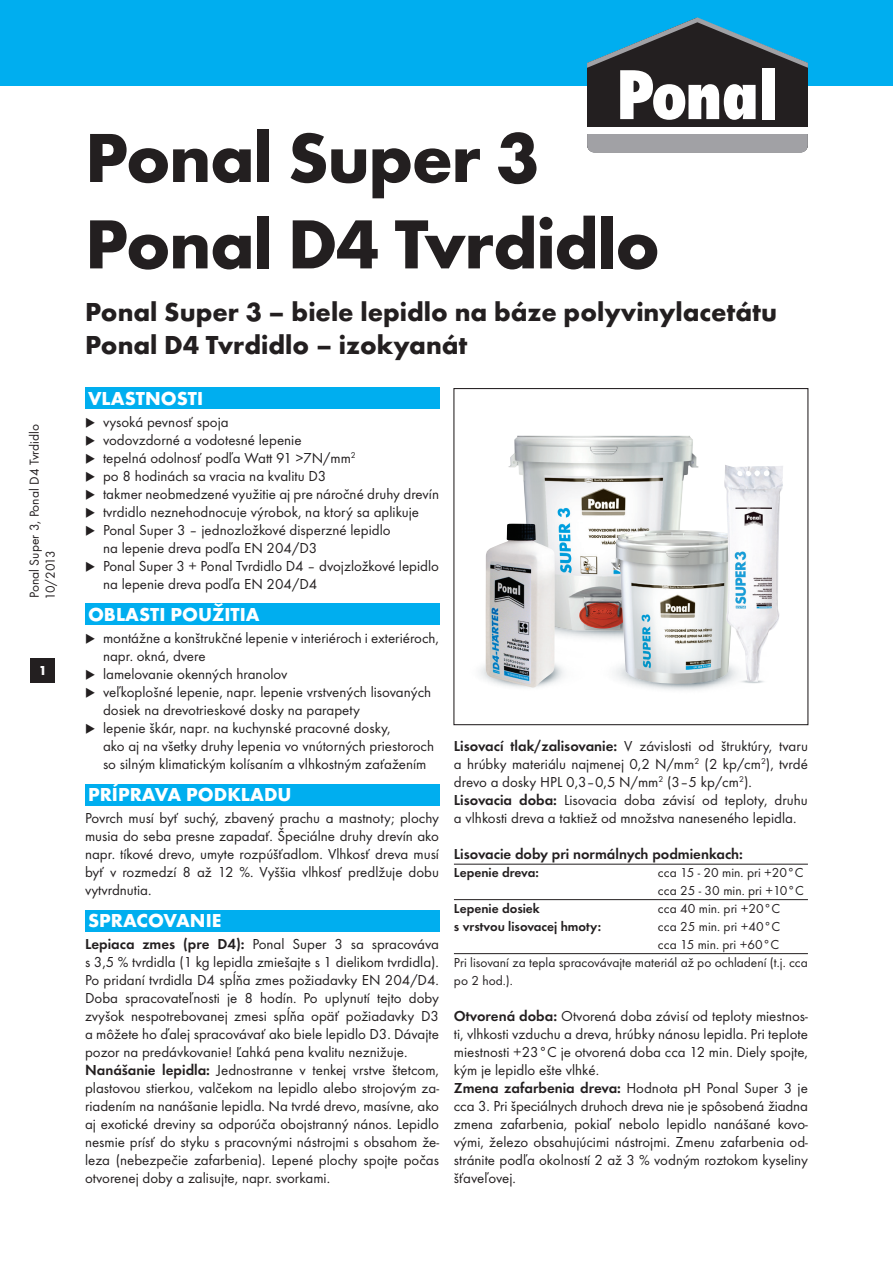
<style>
.page{position:relative;width:893px;height:1263px;background:#fff}
.page>*{position:absolute;margin:0;border:0;box-sizing:border-box;transform-origin:0 0}
.t1{font:700 72px/86.4px "Futura TOT";letter-spacing:-.02em;color:#231f20}
.t2{font:700 27px/33px "Futura TOT";color:#231f20}
.t3{font:700 19.5px "Futura TOT";color:#fff}
.t4{font:15px/18px "Futura TOT";color:#231f20}
.t5{font:600 15px "Futura TOT";color:#231f20}
.t6{font:13.5px/18px "Futura TOT";color:#231f20}
.t7{font:600 13.5px "Futura TOT";color:#231f20}
.t8{font:700 13.5px "Futura TOT";color:#fff}
.s1{font-weight:600}
</style>
<div class="page">
<div style="left:85px;top:388px;width:354px;height:21px;background:#00aeef"></div>
<div style="left:85px;top:604px;width:354px;height:21px;background:#00aeef"></div>
<div style="left:85px;top:784px;width:354px;height:21px;background:#00aeef"></div>
<div style="left:85px;top:910px;width:354px;height:21px;background:#00aeef"></div>
<hr style="left:454px;top:864px;width:354px;height:1px;background:#231f20">
<hr style="left:454px;top:899px;width:354px;height:1px;background:#231f20">
<hr style="left:454px;top:953px;width:354px;height:1px;background:#231f20">
<div style="left:0;top:0;width:893px;height:85px;background:#00aeef"></div>
<svg style="left:587px;top:17px;width:221px;height:136px"></svg>
<div style="left:587px;top:127px;width:221px;height:7px;background:#fff"></div>
<div style="left:31px;top:658px;width:24px;height:24px;background:#231f20"></div>
<img style="left:453px;top:540px;width:33px;height:83px">
<img style="left:508px;top:435px;width:191px;height:188px">
<img style="left:577px;top:619px;width:198px;height:106px">
<img style="left:611px;top:530px;width:119px;height:154px">
<img style="left:730px;top:682px;width:43px;height:6px">
<img style="left:724px;top:465px;width:59px;height:217px">
<img style="left:453px;top:623px;width:135px;height:97px">
<img style="left:486px;top:524px;width:69px;height:164px">
<p class="t6" style="left:26px;top:600px;width:178px;line-height:16.2px;rotate:-90deg">Ponal Super 3, Ponal D4 Tvrdidlo<br>10/2013</p>
<p class="t8" style="left:39px;top:662px;width:10px">1</p>
<h1 class="t1" style="left:85px;top:113px;width:576px">Ponal Super 3<br>Ponal D4 Tvrdidlo</h1>
<h2 class="t2" style="left:85px;top:295px;width:694px">Ponal Super 3 – biele lepidlo na báze polyvinylacetátu<br>Ponal D4 Tvrdidlo – izokyanát</h2>
<h3 class="t3" style="left:88px;top:386px;width:117px">VLASTNOSTI</h3>
<p class="t4" style="left:85px;top:413px;width:145px">◆ vysoká pevnosť spoja</p>
<p class="t4" style="left:85px;top:431px;width:218px">◆ vodovzdorné a vodotesné lepenie</p>
<p class="t4" style="left:85px;top:449px;width:272px">◆ tepelná odolnosť podľa Watt 91 &gt;7N/mm<sup>2</sup></p>
<p class="t4" style="left:85px;top:467px;width:243px">◆ po 8 hodinách sa vracia na kvalitu D3</p>
<p class="t4" style="left:85px;top:485px;width:356px">◆ takmer neobmedzené využitie aj pre náročné druhy drevín</p>
<p class="t4" style="left:85px;top:503px;width:336px">◆ tvrdidlo neznehodnocuje výrobok, na ktorý sa aplikuje</p>
<p class="t4" style="left:103px;top:521px;width:289px;text-indent:-18px">◆ Ponal Super 3 – jednozložkové disperzné lepidlo na lepenie dreva podľa EN 204/D3</p>
<p class="t4" style="left:103px;top:557px;width:337px;text-indent:-18px">◆ Ponal Super 3 + Ponal Tvrdidlo D4 – dvojzložkové lepidlo na lepenie dreva podľa EN 204/D4</p>
<h3 class="t3" style="left:88px;top:602px;width:173px">OBLASTI POUŽITIA</h3>
<p class="t4" style="left:103px;top:629px;width:337px;text-indent:-18px">◆ montážne a konštrukčné lepenie v interiéroch i exteriéroch, napr. okná, dvere</p>
<p class="t4" style="left:85px;top:665px;width:204px">◆ lamelovanie okenných hranolov</p>
<p class="t4" style="left:103px;top:683px;width:330px;text-indent:-18px">◆ veľkoplošné lepenie, napr. lepenie vrstvených lisovaných dosiek na drevotrieskové dosky na parapety</p>
<p class="t4" style="left:103px;top:719px;width:333px;text-indent:-18px">◆ lepenie škár, napr. na kuchynské pracovné dosky,<br>ako aj na všetky druhy lepenia vo vnútorných priestoroch so silným klimatickým kolísaním a vlhkostným zaťažením</p>
<h3 class="t3" style="left:88px;top:782px;width:205px">PRÍPRAVA PODKLADU</h3>
<p class="t4" style="left:85px;top:809px;width:356px;text-align:justify">Povrch musí byť suchý, zbavený prachu a mastnoty; plochy musia do seba presne zapadať. Špeciálne druhy drevín ako napr. tíkové drevo, umyte rozpúšťadlom. Vlhkosť dreva musí byť v rozmedzí 8 až 12 %. Vyššia vlhkosť predlžuje dobu vytvrdnutia.</p>
<h3 class="t3" style="left:88px;top:908px;width:135px">SPRACOVANIE</h3>
<p class="t4" style="left:85px;top:935px;width:356px"><span class="s1">Lepiaca zmes (pre D4):</span> Ponal Super 3 sa spracováva s 3,5 % tvrdidla (1 kg lepidla zmiešajte s 1 dielikom tvrdidla).<br>Po pridaní tvrdidla D4 spĺňa zmes požiadavky EN 204/D4.<br>Doba spracovateľnosti je 8 hodín. Po uplynutí tejto doby zvyšok nespotrebovanej zmesi spĺňa opäť požiadavky D3 a môžete ho ďalej spracovávať ako biele lepidlo D3. Dávajte pozor na predávkovanie! Ľahká pena kvalitu neznižuje.<br><span class="s1">Nanášanie lepidla:</span> Jednostranne v tenkej vrstve štetcom, plastovou stierkou, valčekom na lepidlo alebo strojovým za&shy;riadením na nanášanie lepidla. Na tvrdé drevo, masívne, ako aj exotické dreviny sa odporúča obojstranný nános. Lepidlo nesmie prísť do styku s pracovnými nástrojmi s obsahom že&shy;leza (nebezpečie zafarbenia). Lepené plochy spojte počas otvorenej doby a zalisujte, napr. svorkami.</p>
<p class="t4" style="left:454px;top:737px;width:356px"><span class="s1">Lisovací tlak/zalisovanie:</span> V závislosti od štruktúry, tvaru a hrúbky materiálu najmenej 0,2 N/mm<sup>2</sup> (2 kp/cm<sup>2</sup>), tvrdé drevo a dosky HPL 0,3–0,5 N/mm<sup>2</sup> (3–5 kp/cm<sup>2</sup>).<br><span class="s1">Lisovacia doba:</span> Lisovacia doba závisí od teploty, druhu a vlhkosti dreva a taktiež od množstva naneseného lepidla.</p>
<p class="t5" style="left:454px;top:845px;width:291px">Lisovacie doby pri normálnych podmienkach:</p>
<p class="t7" style="left:454px;top:864px;width:86px">Lepenie dreva:</p>
<p class="t6" style="left:658px;top:863px;width:147px">cca 15 - 20 min. pri +20°C cca 25 - 30 min. pri +10°C</p>
<p class="t7" style="left:454px;top:900px;width:88px">Lepenie dosiek</p>
<p class="t6" style="left:658px;top:899px;width:124px">cca 40 min. pri +20°C</p>
<p class="t7" style="left:454px;top:918px;width:149px">s vrstvou lisovacej hmoty:</p>
<p class="t6" style="left:658px;top:917px;width:124px">cca 25 min. pri +40°C</p>
<p class="t6" style="left:658px;top:935px;width:123px">cca 15 min. pri +60°C</p>
<p class="t6" style="left:454px;top:953px;width:355px">Pri lisovaní za tepla spracovávajte materiál až po ochladení (t.j. cca</p>
<p class="t6" style="left:454px;top:971px;width:61px">po 2 hod.).</p>
<p class="t4" style="left:454px;top:1007px;width:356px"><span class="s1">Otvorená doba:</span> Otvorená doba závisí od teploty miestnos&shy;ti, vlhkosti vzduchu a dreva, hrúbky nánosu lepidla. Pri teplote miestnosti +23°C je otvorená doba cca 12 min. Diely spojte, kým je lepidlo ešte vlhké.<br><span class="s1">Zmena zafarbenia dreva:</span> Hodnota pH Ponal Super 3 je cca 3. Pri špeciálnych druhoch dreva nie je spôsobená žiadna zmena zafarbenia, pokiaľ nebolo lepidlo nanášané kovo&shy;vými, železo obsahujúcimi nástrojmi. Zmenu zafarbenia od&shy;stránite podľa okolností 2 až 3 % vodným roztokom kyseliny šťaveľovej.</p>
</div>
